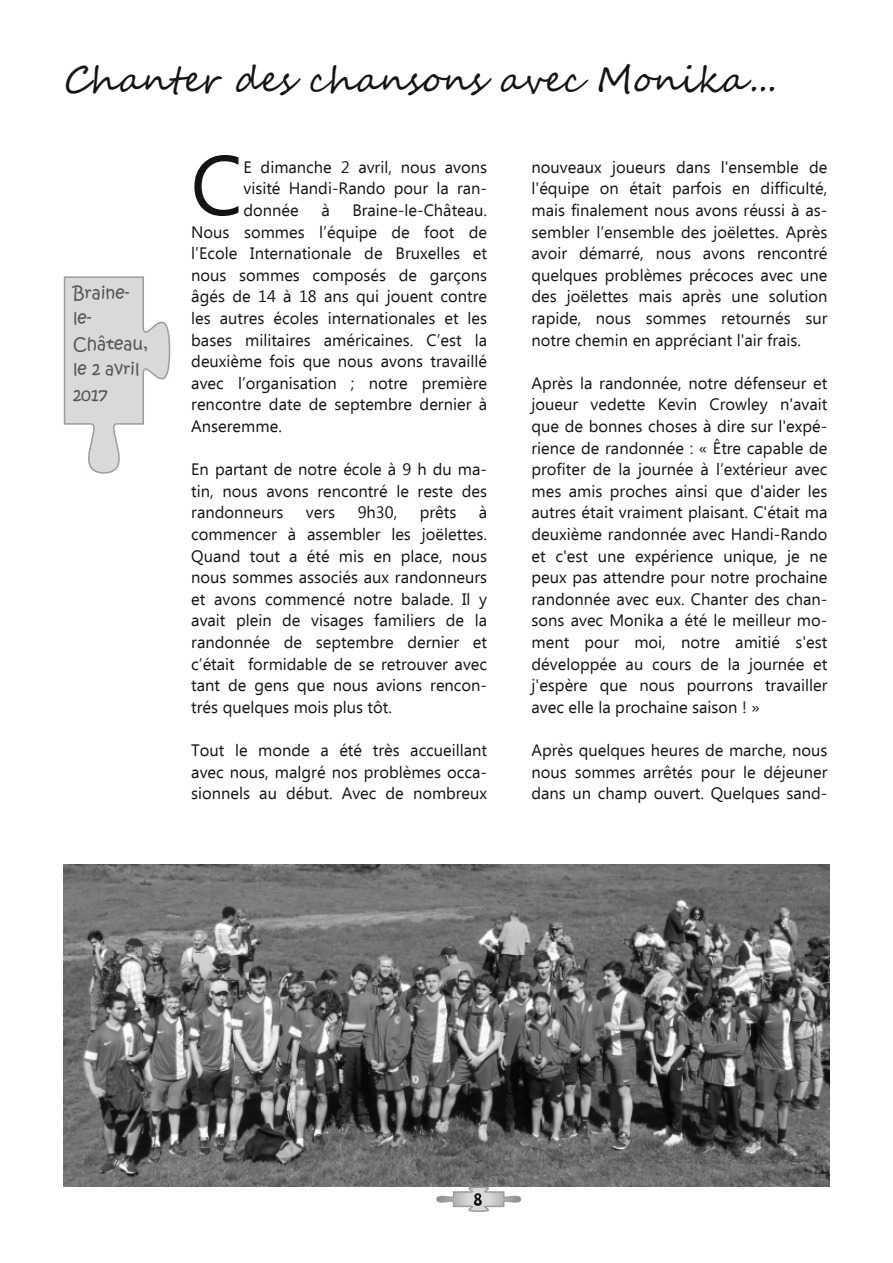
<style>
.page{position:relative;width:893px;height:1263px;background:#fff}
.page>*{position:absolute;margin:0;border:0;box-sizing:border-box;transform-origin:0 0}
.t1{font:84.3px "Ebrima";color:#161413}
.t2{font:36px "Segoe Script";color:#161413}
.t3{font:16.5px/21.6px "Ebrima";color:#161413;text-align:justify}
.t4{font:16.5px/25.5px "Kristen ITC";color:#545556}
</style>
<div class="page">
<img style="left:64px;top:865px;width:765px;height:321px">
<svg style="left:64px;top:276px;width:106px;height:198px"></svg>
<svg style="left:436px;top:1186px;width:85px;height:26px"></svg>
<h2 class="t2" style="left:64px;top:53px;width:714px">Chanter des chansons avec Monika...</h2>
<p class="t4" style="left:73px;top:280px;width:76px">Braine‐ le‐<br>Château, le 2 avril<br>2017</p>
<h1 class="t1" style="left:191px;top:124px;width:54px">C</h1>
<p class="t3" style="left:243px;top:155px;width:245px">E dimanche 2 avril, nous avons visité Handi-Rando pour la ran&shy;donnée</p>
<p class="t3" style="left:191px;top:198px;width:297px;text-indent:161px">Braine-le-Château.<br>Nous sommes l’équipe de foot de l’Ecole Internationale de Bruxelles et nous sommes composés de garçons âgés de 14 à 18 ans qui jouent contre les autres écoles internationales et les bases militaires américaines. C’est la deuxième fois que nous avons travaillé avec l’organisation ; notre première rencontre date de septembre dernier à Anseremme.</p>
<p class="t3" style="left:191px;top:458px;width:297px">En partant de notre école à 9 h du ma&shy;tin, nous avons rencontré le reste des randonneurs</p>
<p class="t3" style="left:321px;top:198px;width:10px">à</p>
<p class="t3" style="left:306px;top:501px;width:31px">vers</p>
<p class="t3" style="left:358px;top:501px;width:41px">9h30,</p>
<p class="t3" style="left:420px;top:501px;width:38px">prêts</p>
<p class="t3" style="left:191px;top:501px;width:297px;text-indent:287px">à commencer à assembler les joëlettes.<br>Quand tout a été mis en place, nous nous sommes associés aux randonneurs et avons commencé notre balade. Il y avait plein de visages familiers de la randonnée de septembre dernier et c’était formidable de se retrouver avec tant de gens que nous avions rencon&shy;trés quelques mois plus tôt.</p>
<p class="t3" style="left:191px;top:738px;width:297px">Tout le monde a été très accueillant avec nous, malgré nos problèmes occa&shy;sionnels au début. Avec de nombreux</p>
<p class="t3" style="left:531px;top:155px;width:297px">nouveaux joueurs dans l'ensemble de l'équipe on était parfois en difficulté, mais finalement nous avons réussi à as&shy;sembler l’ensemble des joëlettes. Après avoir démarré, nous avons rencontré quelques problèmes précoces avec une des joëlettes mais après une solution rapide, nous sommes retournés sur notre chemin en appréciant l'air frais.</p>
<p class="t3" style="left:531px;top:371px;width:297px">Après la randonnée, notre défenseur et joueur vedette Kevin Crowley n'avait que de bonnes choses à dire sur l'expé&shy;rience de randonnée : « Être capable de profiter de la journée à l’extérieur avec mes amis proches ainsi que d'aider les autres était vraiment plaisant. C'était ma deuxième randonnée avec Handi-Rando et c'est une expérience unique, je ne peux pas attendre pour notre prochaine randonnée avec eux. Chanter des chan&shy;sons avec Monika a été le meilleur mo&shy;ment pour moi, notre amitié s'est développée au cours de la journée et j'espère que nous pourrons travailler avec elle la prochaine saison ! »</p>
<p class="t3" style="left:531px;top:738px;width:297px">Après quelques heures de marche, nous nous sommes arrêtés pour le déjeuner dans un champ ouvert. Quelques sand-</p>
</div>
